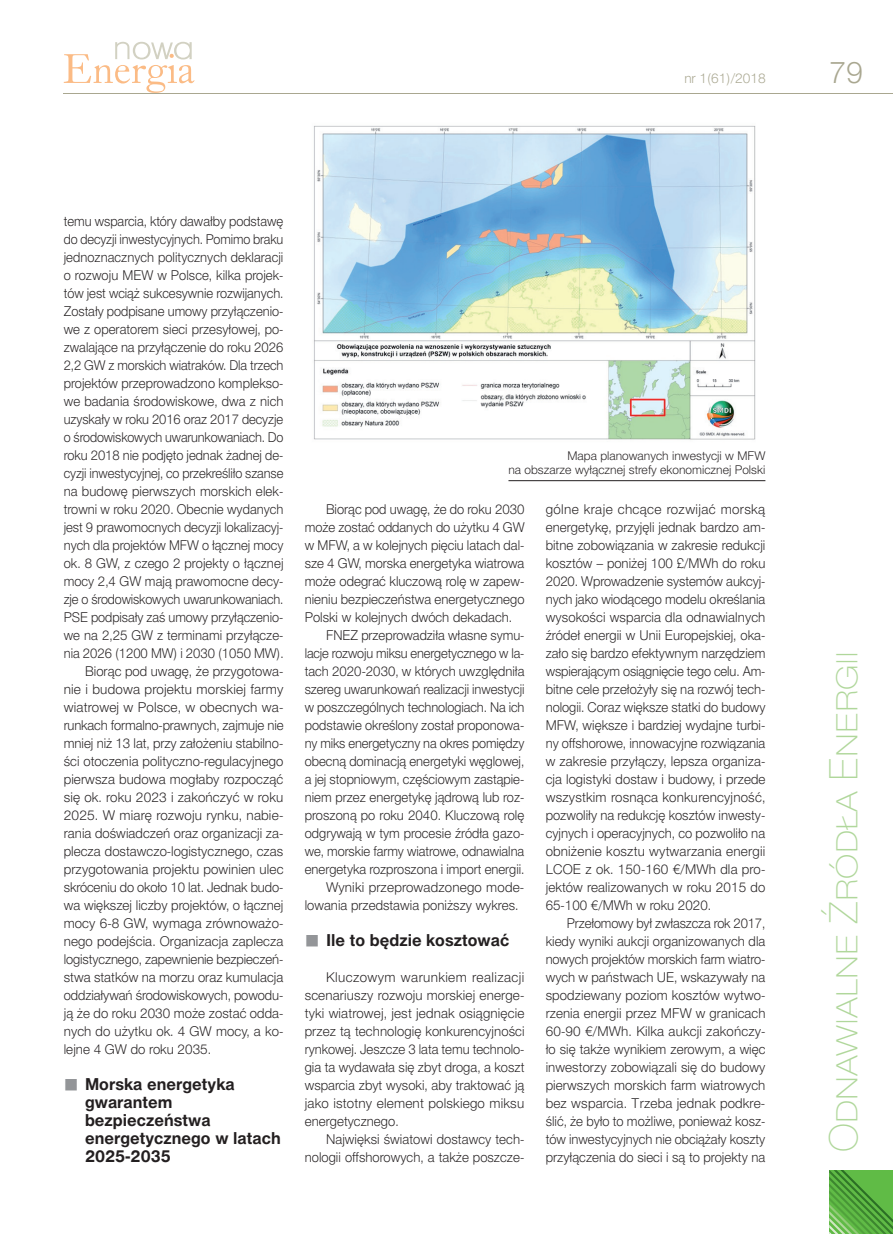
<style>
.page{position:relative;width:893px;height:1234px;background:#fff}
.page>*{position:absolute;margin:0;border:0;box-sizing:border-box;transform-origin:0 0}
.t1{font:39px "Switzer EFN Thin";color:#b0d79b}
.t2{font:30px "Switzer EFN Light";color:#a9a790}
.t3{font:700 16.5px/18px "Switzer EFN";color:#231f20}
.t4{font:13.5px/18px "Switzer EFN Light";color:#231f20;text-align:justify}
.t5{font:13.5px/18px "Switzer EFN Light";color:#231f20;text-align:justify;scale:.95 1}
.t6{font:13.5px "Switzer EFN Light";color:#231f20;scale:.96 1}
.t7{font:13.5px "Switzer EFN Light";color:#231f20;scale:.94 1}
.t8{font:13.5px "Switzer EFN Light";color:#a9a790}
.t9{font:12px/14.4px "Switzer EFN Light";color:#231f20;text-align:right}
.s1{color:#939598}
</style>
<div class="page">
<hr style="left:64px;top:93px;width:829px;height:1px;background:#a9a790">
<svg style="left:64px;top:42px;width:131px;height:51px"></svg>
<svg style="left:829px;top:1170px;width:64px;height:63px"></svg>
<img style="left:313px;top:125px;width:443px;height:315px">
<hr style="left:508px;top:480px;width:257px;height:1px;background:#231f20">
<p class="t8" style="left:684px;top:70px;width:83px">nr 1(61)/2018</p>
<h2 class="t2" style="left:829px;top:55px;width:36px">79</h2>
<p class="t5" style="left:64px;top:211px;width:233px">temu wsparcia, który dawałby podstawę</p>
<p class="t7" style="left:64px;top:231px;width:235px">do decyzji inwestycyjnych. Pomimo braku</p>
<p class="t6" style="left:64px;top:249px;width:230px">jednoznacznych politycznych deklaracji</p>
<p class="t6" style="left:64px;top:267px;width:230px">o rozwoju MEW w Polsce, kilka projek-</p>
<p class="t5" style="left:64px;top:283px;width:233px">tów jest wciąż sukcesywnie rozwijanych.</p>
<p class="t5" style="left:64px;top:301px;width:233px">Zostały podpisane umowy przyłączenio-</p>
<p class="t6" style="left:64px;top:321px;width:230px">we z operatorem sieci przesyłowej, po-</p>
<p class="t6" style="left:64px;top:339px;width:230px">zwalające na przyłączenie do roku 2026</p>
<p class="t5" style="left:64px;top:355px;width:233px">2,2 GW z morskich wiatraków. Dla trzech</p>
<p class="t6" style="left:64px;top:375px;width:230px">projektów przeprowadzono komplekso-</p>
<p class="t4" style="left:64px;top:391px;width:221px">we badania środowiskowe, dwa z nich</p>
<p class="t5" style="left:64px;top:409px;width:233px">uzyskały w roku 2016 oraz 2017 decyzje</p>
<p class="t7" style="left:64px;top:429px;width:235px">o środowiskowych uwarunkowaniach. Do</p>
<p class="t5" style="left:64px;top:445px;width:233px">roku 2018 nie podjęto jednak żadnej de-</p>
<p class="t7" style="left:64px;top:465px;width:235px">cyzji inwestycyjnej, co przekreśliło szanse</p>
<p class="t4" style="left:64px;top:481px;width:221px">na budowę pierwszych morskich elek-</p>
<p class="t6" style="left:64px;top:501px;width:230px">trowni w roku 2020. Obecnie wydanych</p>
<p class="t5" style="left:64px;top:517px;width:233px">jest 9 prawomocnych decyzji lokalizacyj-</p>
<p class="t5" style="left:64px;top:535px;width:233px">nych dla projektów MFW o łącznej mocy</p>
<p class="t4" style="left:64px;top:553px;width:221px">ok. 8 GW, z czego 2 projekty o łącznej</p>
<p class="t6" style="left:64px;top:573px;width:230px">mocy 2,4 GW mają prawomocne decy-</p>
<p class="t7" style="left:64px;top:591px;width:235px">zje o środowiskowych uwarunkowaniach.</p>
<p class="t5" style="left:64px;top:607px;width:233px">PSE podpisały zaś umowy przyłączenio-</p>
<p class="t6" style="left:64px;top:627px;width:230px">we na 2,25 GW z terminami przyłącze-</p>
<p class="t5" style="left:64px;top:643px;width:233px">nia 2026 (1200 MW) i 2030 (1050 MW).</p>
<p class="t4" style="left:85px;top:661px;width:200px">Biorąc pod uwagę, że przygotowa-</p>
<p class="t4" style="left:64px;top:679px;width:221px">nie i budowa projektu morskiej farmy</p>
<p class="t4" style="left:64px;top:697px;width:221px">wiatrowej w Polsce, w obecnych wa-</p>
<p class="t6" style="left:64px;top:717px;width:230px">runkach formalno-prawnych, zajmuje nie</p>
<p class="t4" style="left:64px;top:733px;width:221px">mniej niż 13 lat, przy założeniu stabilno-</p>
<p class="t4" style="left:64px;top:751px;width:221px">ści otoczenia polityczno-regulacyjnego</p>
<p class="t4" style="left:64px;top:769px;width:221px">pierwsza budowa mogłaby rozpocząć</p>
<p class="t4" style="left:64px;top:787px;width:221px">się ok. roku 2023 i zakończyć w roku</p>
<p class="t4" style="left:64px;top:805px;width:221px">2025. W miarę rozwoju rynku, nabie-</p>
<p class="t4" style="left:64px;top:823px;width:221px">rania doświadczeń oraz organizacji za-</p>
<p class="t4" style="left:64px;top:841px;width:221px">plecza dostawczo-logistycznego, czas</p>
<p class="t4" style="left:64px;top:859px;width:221px">przygotowania projektu powinien ulec</p>
<p class="t4" style="left:64px;top:877px;width:221px">skróceniu do około 10 lat. Jednak budo-</p>
<p class="t4" style="left:64px;top:895px;width:221px">wa większej liczby projektów, o łącznej</p>
<p class="t4" style="left:64px;top:913px;width:221px">mocy 6-8 GW, wymaga zrównoważo-</p>
<p class="t4" style="left:64px;top:931px;width:221px">nego podejścia. Organizacja zaplecza</p>
<p class="t4" style="left:64px;top:949px;width:221px">logistycznego, zapewnienie bezpieczeń-</p>
<p class="t4" style="left:64px;top:967px;width:221px">stwa statków na morzu oraz kumulacja</p>
<p class="t4" style="left:64px;top:985px;width:221px">oddziaływań środowiskowych, powodu-</p>
<p class="t4" style="left:64px;top:1003px;width:221px">ją że do roku 2030 może zostać odda-</p>
<p class="t4" style="left:64px;top:1021px;width:221px">nych do użytku ok. 4 GW mocy, a ko-</p>
<p class="t4" style="left:64px;top:1039px;width:149px">lejne 4 GW do roku 2035.</p>
<p class="t3" style="left:85px;top:1074px;width:197px;text-indent:-21px"><span class="s1">■</span> Morska energetyka gwarantem bezpieczeństwa energetycznego w latach<br>2025-2035</p>
<p class="t9" style="left:508px;top:448px;width:258px">Mapa planowanych inwestycji w MFW<br>na obszarze wyłącznej strefy ekonomicznej Polski</p>
<p class="t4" style="left:546px;top:499px;width:221px">gólne kraje chcące rozwijać morską energetykę, przyjęli jednak bardzo am&shy;bitne zobowiązania w zakresie redukcji kosztów – poniżej 100 £/MWh do roku 2020. Wprowadzenie systemów aukcyj&shy;nych jako wiodącego modelu określania wysokości wsparcia dla odnawialnych źródeł energii w Unii Europejskiej, oka&shy;zało się bardzo efektywnym narzędziem wspierającym osiągnięcie tego celu. Am&shy;bitne cele przełożyły się na rozwój tech&shy;nologii. Coraz większe statki do budowy MFW, większe i bardziej wydajne turbi&shy;ny offshorowe, innowacyjne rozwiązania w zakresie przyłączy, lepsza organiza&shy;cja logistyki dostaw i budowy, i przede wszystkim rosnąca konkurencyjność, pozwoliły na redukcję kosztów inwesty&shy;cyjnych i operacyjnych, co pozwoliło na obniżenie kosztu wytwarzania energii LCOE z ok. 150-160 €/MWh dla pro&shy;jektów realizowanych w roku 2015 do 65-100 €/MWh w roku 2020.</p>
<p class="t5" style="left:546px;top:913px;width:233px;text-indent:21px">Przełomowy był zwłaszcza rok 2017, kiedy wyniki aukcji organizowanych dla nowych projektów morskich farm wiatro&shy;wych w państwach UE, wskazywały na spodziewany poziom kosztów wytwo&shy;rzenia energii przez MFW w granicach 60-90 €/MWh. Kilka aukcji zakończy&shy;ło się także wynikiem zerowym, a więc inwestorzy zobowiązali się do budowy pierwszych morskich farm wiatrowych bez wsparcia. Trzeba jednak podkre&shy;ślić, że było to możliwe, ponieważ kosz&shy;tów inwestycyjnych nie obciążały koszty przyłączenia do sieci i są to projekty na</p>
<p class="t4" style="left:326px;top:499px;width:200px">Biorąc pod uwagę, że do roku 2030</p>
<p class="t6" style="left:305px;top:519px;width:231px">może zostać oddanych do użytku 4 GW</p>
<p class="t6" style="left:305px;top:537px;width:230px">w MFW, a w kolejnych pięciu latach dal-</p>
<p class="t4" style="left:305px;top:553px;width:221px">sze 4 GW, morska energetyka wiatrowa</p>
<p class="t4" style="left:305px;top:571px;width:221px">może odegrać kluczową rolę w zapew-</p>
<p class="t4" style="left:305px;top:589px;width:221px">nieniu bezpieczeństwa energetycznego</p>
<p class="t4" style="left:305px;top:607px;width:209px">Polski w kolejnych dwóch dekadach.</p>
<p class="t6" style="left:326px;top:627px;width:208px">FNEZ przeprowadziła własne symu-</p>
<p class="t7" style="left:305px;top:645px;width:235px">lacje rozwoju miksu energetycznego w la-</p>
<p class="t6" style="left:305px;top:663px;width:230px">tach 2020-2030, w których uwzględniła</p>
<p class="t5" style="left:305px;top:679px;width:233px">szereg uwarunkowań realizacji inwestycji</p>
<p class="t5" style="left:305px;top:697px;width:233px">w poszczególnych technologiach. Na ich</p>
<p class="t6" style="left:305px;top:717px;width:230px">podstawie określony został proponowa-</p>
<p class="t5" style="left:305px;top:733px;width:233px">ny miks energetyczny na okres pomiędzy</p>
<p class="t6" style="left:305px;top:753px;width:230px">obecną dominacją energetyki węglowej,</p>
<p class="t6" style="left:305px;top:771px;width:230px">a jej stopniowym, częściowym zastąpie-</p>
<p class="t6" style="left:305px;top:789px;width:230px">niem przez energetykę jądrową lub roz-</p>
<p class="t6" style="left:305px;top:807px;width:230px">proszoną po roku 2040. Kluczową rolę</p>
<p class="t6" style="left:305px;top:825px;width:230px">odgrywają w tym procesie źródła gazo-</p>
<p class="t5" style="left:305px;top:841px;width:233px">we, morskie farmy wiatrowe, odnawialna</p>
<p class="t6" style="left:305px;top:861px;width:230px">energetyka rozproszona i import energii.</p>
<p class="t4" style="left:326px;top:877px;width:200px">Wyniki przeprowadzonego mode-</p>
<p class="t4" style="left:305px;top:895px;width:215px">lowania przedstawia poniższy wykres.</p>
<p class="t3" style="left:305px;top:930px;width:206px"><span class="s1">■</span> Ile to będzie kosztować</p>
<p class="t4" style="left:305px;top:967px;width:221px;text-indent:21px">Kluczowym warunkiem realizacji scenariuszy rozwoju morskiej energe&shy;tyki wiatrowej, jest jednak osiągnięcie przez tą technologię konkurencyjności rynkowej. Jeszcze 3 lata temu technolo&shy;gia ta wydawała się zbyt droga, a koszt wsparcia zbyt wysoki, aby traktować ją jako istotny element polskiego miksu energetycznego.</p>
<p class="t4" style="left:305px;top:1129px;width:221px;text-align:right">Najwięksi światowi dostawcy tech&shy;nologii offshorowych, a także poszcze-</p>
<h1 class="t1" style="left:821px;top:1152px;width:503px;rotate:-90deg">ODNAWIALNE ŹRÓDŁA ENERGII</h1>
</div>
